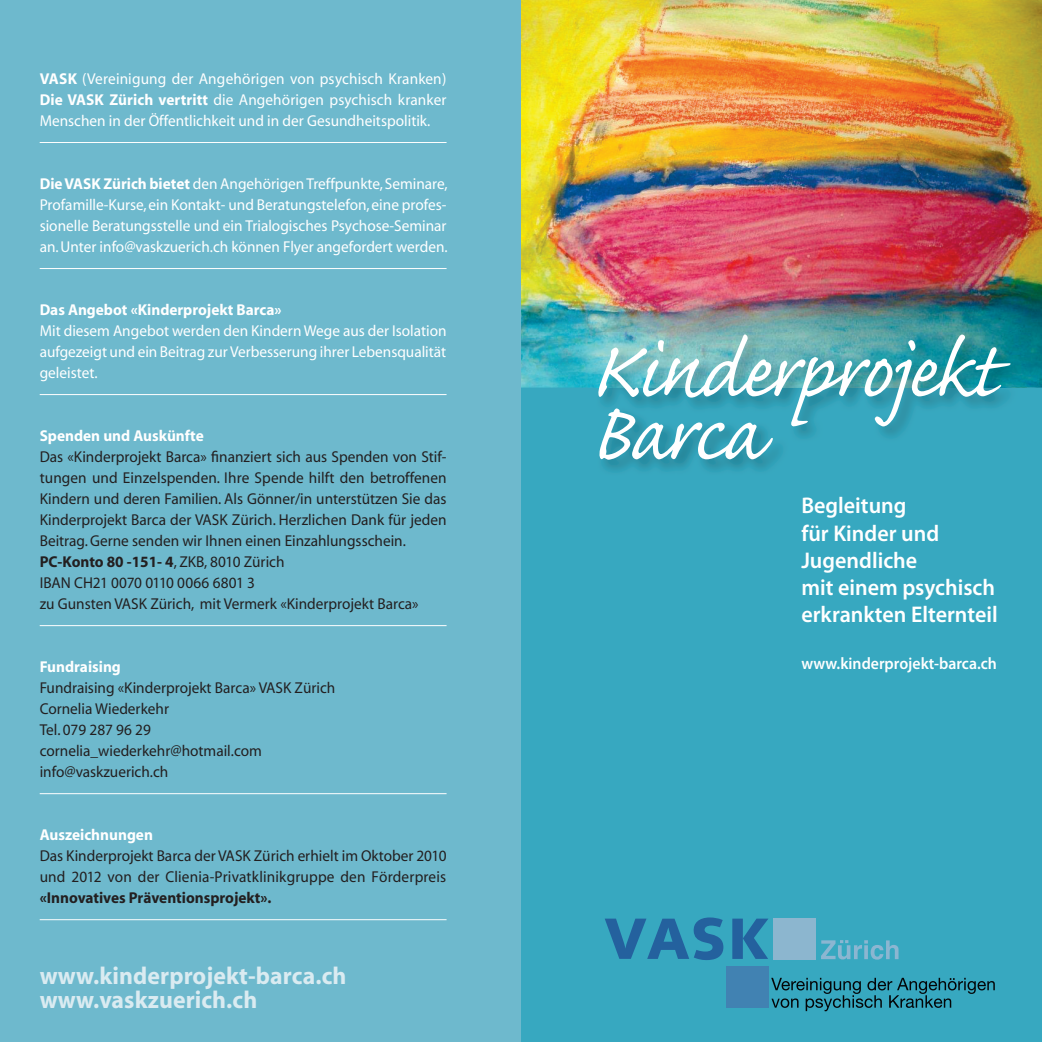
<style>
.page{position:relative;width:1042px;height:1042px;background:#fff}
.page>*{position:absolute;margin:0;border:0;box-sizing:border-box;transform-origin:0 0}
.t1{font:101.5px "Caflisch Script";letter-spacing:-.025em;color:#fff}
.t2{font:700 24.5px/24.5px "Myriad";letter-spacing:.005em;color:#daebf1}
.t3{font:600 22.75px/27.3px "Myriad Pro";color:#fff}
.t4{font:600 16.62px "Myriad Pro";color:#fff;scale:.95 1}
.t5{font:15.75px/21px "Myriad";color:#231f20}
.t6{font:15.75px/21px "Myriad";color:#fff;text-align:justify}
.t7{font:700 15.75px "Myriad";color:#fff}
.t8{font:700 15.75px "Myriad";color:#231f20}
.s1{font-weight:700}
</style>
<div class="page">
<div style="left:0;top:0;width:521px;height:1042px;background:#6eb9cd"></div>
<div style="left:521px;top:357px;width:521px;height:685px;background:#37a8c0"></div>
<img style="left:521px;top:0;width:521px;height:387px">
<img style="left:596px;top:332px;width:431px;height:138px">
<hr style="left:40px;top:142px;width:406px;height:1px;background:#fff">
<hr style="left:40px;top:268px;width:406px;height:1px;background:#fff">
<hr style="left:40px;top:394px;width:406px;height:1px;background:#fff">
<hr style="left:40px;top:625px;width:406px;height:1px;background:#fff">
<hr style="left:40px;top:793px;width:406px;height:1px;background:#fff">
<hr style="left:40px;top:919px;width:406px;height:1px;background:#fff">
<div style="left:773px;top:918px;width:42px;height:41px;background:#8cb6cf"></div>
<div style="left:726px;top:966px;width:42px;height:42px;background:#4182b2"></div>
<svg style="left:605px;top:917px;width:118px;height:43px"></svg>
<svg style="left:732px;top:918px;width:36px;height:41px"></svg>
<svg style="left:821px;top:940px;width:77px;height:19px"></svg>
<svg style="left:771px;top:978px;width:224px;height:33px"></svg>
<p class="t6" style="left:40px;top:69px;width:408px"><span class="s1">VASK</span> (Vereinigung der Angehörigen von psychisch Kranken)<br><span class="s1">Die VASK Zürich vertritt</span> die Angehörigen psychisch kranker Menschen in der Öffentlichkeit und in der Gesundheitspolitik.</p>
<p class="t6" style="left:40px;top:174px;width:409px"><span class="s1">Die VASK Zürich bietet</span> den Angehörigen Treffpunkte, Seminare, Profamille-Kurse, ein Kontakt- und Beratungstelefon, eine profes&shy;sionelle Beratungsstelle und ein Trialogisches Psychose-Seminar an. Unter info@vaskzuerich.ch können Flyer angefordert werden.</p>
<p class="t7" style="left:40px;top:302px;width:243px">Das Angebot «Kinderprojekt Barca»</p>
<p class="t6" style="left:40px;top:321px;width:408px">Mit diesem Angebot werden den Kindern Wege aus der Isolation aufgezeigt und ein Beitrag zur Verbesserung ihrer Lebensqualität geleistet.</p>
<p class="t7" style="left:40px;top:428px;width:166px">Spenden und Auskünfte</p>
<p class="t5" style="left:40px;top:447px;width:408px">Das «Kinderprojekt Barca» finanziert sich aus Spenden von Stif&shy;tungen und Einzelspenden. Ihre Spende hilft den betroffenen Kindern und deren Familien. Als Gönner/in unterstützen Sie das Kinderprojekt Barca der VASK Zürich. Herzlichen Dank für jeden Beitrag. Gerne senden wir Ihnen einen Einzahlungsschein.<br><span class="s1">PC-Konto 80 -151- 4</span>, ZKB, 8010 Zürich<br>IBAN CH21 0070 0110 0066 6801 3<br>zu Gunsten VASK Zürich, mit Vermerk «Kinderprojekt Barca»</p>
<p class="t7" style="left:40px;top:659px;width:83px">Fundraising</p>
<p class="t5" style="left:40px;top:678px;width:297px">Fundraising «Kinderprojekt Barca» VASK Zürich<br>Cornelia Wiederkehr<br>Tel. 079 287 96 29 cornelia_wiederkehr@hotmail.com info@vaskzuerich.ch</p>
<p class="t7" style="left:40px;top:826px;width:115px">Auszeichnungen</p>
<p class="t5" style="left:40px;top:846px;width:408px">Das Kinderprojekt Barca der VASK Zürich erhielt im Oktober 2010 und 2012 von der Clienia-Privatklinikgruppe den Förderpreis</p>
<p class="t8" style="left:40px;top:889px;width:233px">«Innovatives Präventionsprojekt».</p>
<h2 class="t2" style="left:40px;top:964px;width:308px">www.kinderprojekt-barca.ch www.vaskzuerich.ch</h2>
<h1 class="t1" style="left:589px;top:319px;width:410px">Kinderprojekt</h1>
<h1 class="t1" style="left:589px;top:382px;width:173px">Barca</h1>
<h3 class="t3" style="left:801px;top:492px;width:198px">Begleitung<br>für Kinder und<br>Jugendliche<br>mit einem psychisch erkrankten Elternteil</h3>
<p class="t4" style="left:801px;top:654px;width:207px">www.kinderprojekt-barca.ch</p>
</div>
